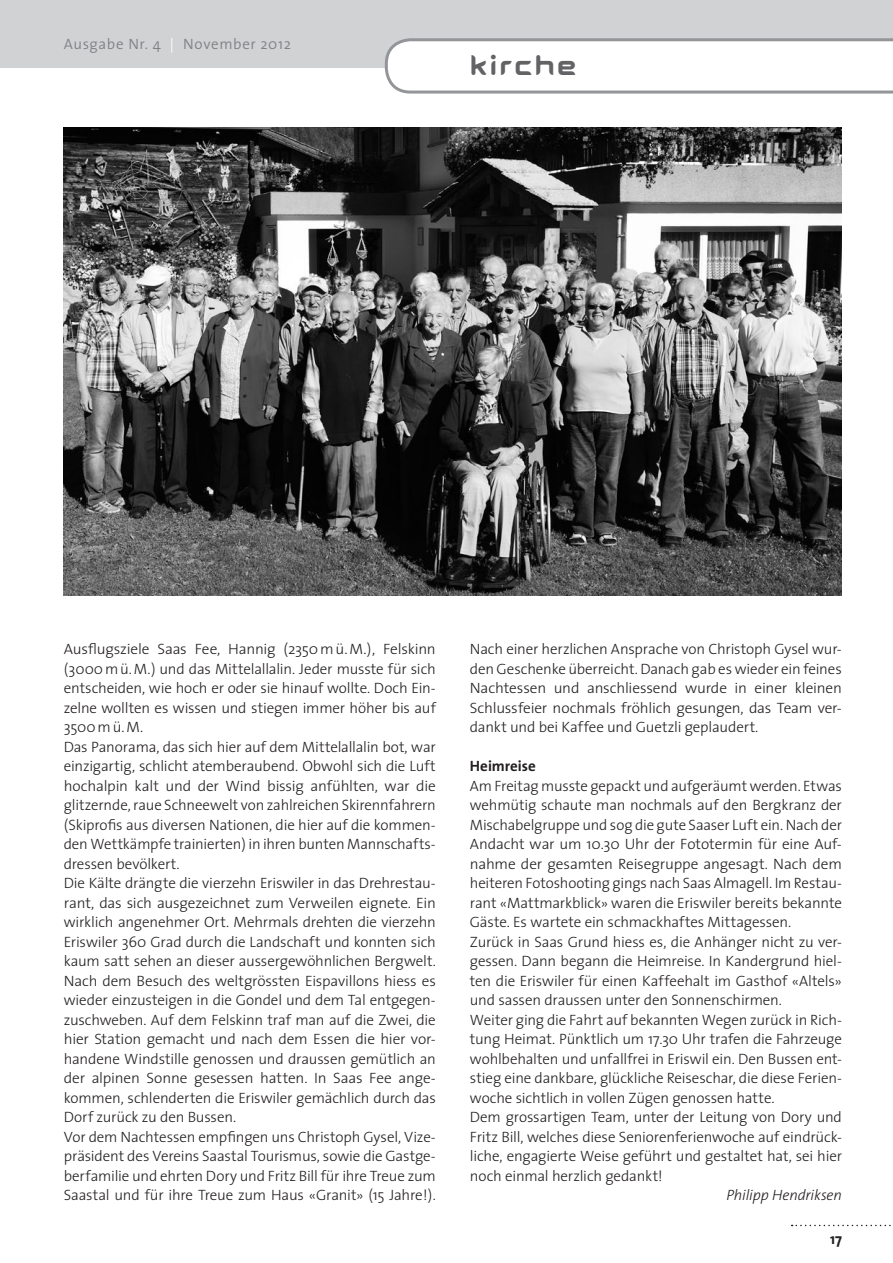
<style>
.page{position:relative;width:893px;height:1263px;background:#fff}
.page>*{position:absolute;margin:0;border:0;box-sizing:border-box;transform-origin:0 0}
.t1{font:30px "Aura";letter-spacing:.08em;color:#636366}
.t2{font:300 15px/19.5px "The Sans";letter-spacing:-.01em;color:#231f20}
.t3{font:300 15px "The Sans";letter-spacing:.04em;color:#808285}
.t4{font:italic 300 15px "The Sans";letter-spacing:-.01em;color:#231f20}
.t5{font:700 15px "The Sans";color:#231f20}
.s1{color:#fff}
</style>
<div class="page">
<div style="left:0;top:0;width:893px;height:68px;background:#d1d2d4"></div>
<svg style="left:385px;top:38px;width:508px;height:56px"></svg>
<svg style="left:792px;top:1225px;width:99px;height:1px"></svg>
<img style="left:64px;top:128px;width:778px;height:468px">
<p class="t3" style="left:64px;top:32px;width:229px">Ausgabe Nr. 4 <span class="s1">|</span> November 2012</p>
<h1 class="t1" style="left:470px;top:54px;width:108px">kirche</h1>
<p class="t2" style="left:64px;top:639px;width:374px">Ausflugsziele Saas Fee, Hannig (2350mü.M.), Felskinn (3000mü.M.) und das Mittelallalin. Jeder musste für sich entscheiden, wie hoch er oder sie hinauf wollte. Doch Ein&shy;zelne wollten es wissen und stiegen immer höher bis auf 3500mü.M.<br>Das Panorama, das sich hier auf dem Mittelallalin bot, war einzigartig, schlicht atemberaubend. Obwohl sich die Luft hochalpin kalt und der Wind bissig anfühlten, war die glitzernde, raue Schneewelt von zahlreichen Skirennfahrern (Skiprofis aus diversen Nationen, die hier auf die kommen&shy;den Wettkämpfe trainierten) in ihren bunten Mannschafts&shy;dressen bevölkert.<br>Die Kälte drängte die vierzehn Eriswiler in das Drehrestau&shy;rant, das sich ausgezeichnet zum Verweilen eignete. Ein wirklich angenehmer Ort. Mehrmals drehten die vierzehn Eriswiler 360 Grad durch die Landschaft und konnten sich kaum satt sehen an dieser aussergewöhnlichen Bergwelt.<br>Nach dem Besuch des weltgrössten Eispavillons hiess es wieder einzusteigen in die Gondel und dem Tal entgegen&shy;zuschweben. Auf dem Felskinn traf man auf die Zwei, die hier Station gemacht und nach dem Essen die hier vor&shy;handene Windstille genossen und draussen gemütlich an der alpinen Sonne gesessen hatten. In Saas Fee ange&shy;kommen, schlenderten die Eriswiler gemächlich durch das Dorf zurück zu den Bussen.<br>Vor dem Nachtessen empfingen uns Christoph Gysel, Vize&shy;präsident des Vereins Saastal Tourismus, sowie die Gastge&shy;berfamilie und ehrten Dory und Fritz Bill für ihre Treue zum Saastal und für ihre Treue zum Haus «Granit» (15 Jahre!).</p>
<p class="t2" style="left:470px;top:639px;width:374px;text-align:justify">Nach einer herzlichen Ansprache von Christoph Gysel wur&shy;den Geschenke überreicht. Danach gab es wieder ein feines Nachtessen und anschliessend wurde in einer kleinen Schlussfeier nochmals fröhlich gesungen, das Team ver&shy;dankt und bei Kaffee und Guetzli geplaudert.</p>
<p class="t5" style="left:470px;top:753px;width:68px">Heimreise</p>
<p class="t2" style="left:470px;top:775px;width:374px">Am Freitag musste gepackt und aufgeräumt werden. Etwas wehmütig schaute man nochmals auf den Bergkranz der Mischabelgruppe und sog die gute Saaser Luft ein. Nach der Andacht war um 10.30 Uhr der Fototermin für eine Auf&shy;nahme der gesamten Reisegruppe angesagt. Nach dem heiteren Fotoshooting gings nach Saas Almagell. Im Restau&shy;rant «Mattmarkblick» waren die Eriswiler bereits bekannte Gäste. Es wartete ein schmackhaftes Mittagessen.<br>Zurück in Saas Grund hiess es, die Anhänger nicht zu ver&shy;gessen. Dann begann die Heimreise. In Kandergrund hiel&shy;ten die Eriswiler für einen Kaffeehalt im Gasthof «Altels» und sassen draussen unter den Sonnenschirmen.<br>Weiter ging die Fahrt auf bekannten Wegen zurück in Rich&shy;tung Heimat. Pünktlich um 17.30 Uhr trafen die Fahrzeuge wohlbehalten und unfallfrei in Eriswil ein. Den Bussen ent&shy;stieg eine dankbare, glückliche Reiseschar, die diese Ferien&shy;woche sichtlich in vollen Zügen genossen hatte.<br>Dem grossartigen Team, unter der Leitung von Dory und Fritz Bill, welches diese Seniorenferienwoche auf eindrück&shy;liche, engagierte Weise geführt und gestaltet hat, sei hier noch einmal herzlich gedankt!</p>
<p class="t4" style="left:726px;top:1183px;width:117px">Philipp Hendriksen</p>
<p class="t5" style="left:830px;top:1226px;width:13px">17</p>
</div>
